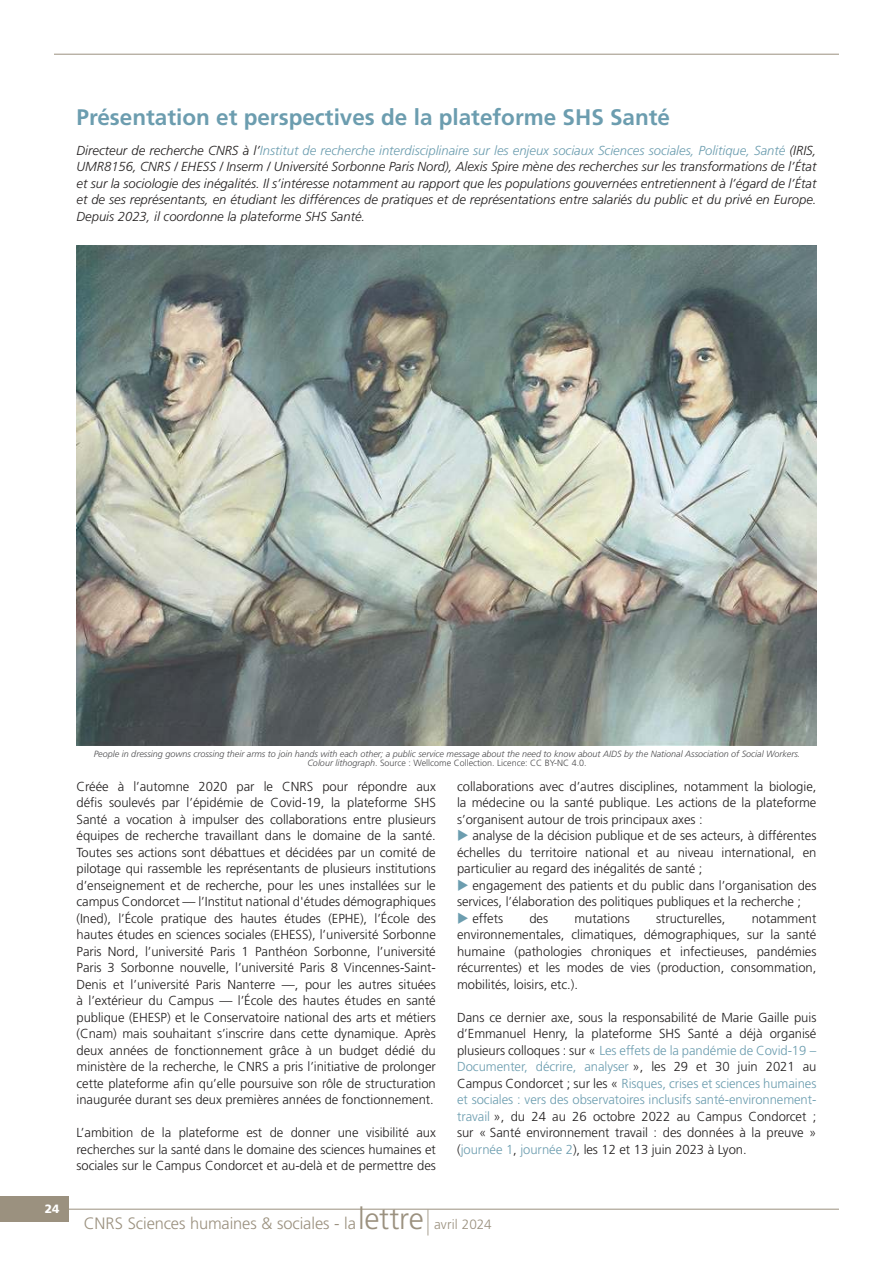
<style>
.page{position:relative;width:893px;height:1263px;background:#fff}
.page>*{position:absolute;margin:0;border:0;box-sizing:border-box;transform-origin:0 0}
.t1{font:700 22.5px "Frutiger LT Std";color:#6c9daf}
.t2{font:300 16.5px "Frutiger LT Std";letter-spacing:-.005em;color:#9b917f}
.t3{font:300 13.05px/16.5px "Frutiger LT Std";letter-spacing:-.005em;color:#221f1f;text-align:justify}
.t4{font:italic 300 13.05px/16.5px "Frutiger LT Std";color:#221f1f;text-align:justify}
.t5{font:900 12px "Frutiger LT Std";color:#fff}
.t6{font:italic 300 9px/9px "Frutiger LT Std";color:#4c4c4e;text-align:center}
.s1{color:#6c9daf}
.s2{font-style:normal}
.s3{font-size:30.15px}
.s4{font-size:25.95px}
.s5{font-size:13.5px}
</style>
<div class="page">
<hr style="left:54px;top:54px;width:785px;height:1px;background:#9b917f">
<hr style="left:68px;top:1209px;width:771px;height:1px;background:#9b917f">
<div style="left:0;top:1196px;width:68px;height:26px;background:#9b917f"></div>
<img style="left:77px;top:245px;width:739px;height:501px">
<h1 class="t1" style="left:77px;top:105px;width:595px">Présentation et perspectives de la plateforme SHS Santé</h1>
<p class="t4" style="left:77px;top:142px;width:741px">Directeur de recherche CNRS à l’<span class="s1">Institut de recherche interdisciplinaire sur les enjeux sociaux Sciences sociales, Politique, Santé</span> (IRIS, UMR8156, CNRS / EHESS / Inserm / Université Sorbonne Paris Nord), Alexis Spire mène des recherches sur les transformations de l’État et sur la sociologie des inégalités. Il s’intéresse notamment au rapport que les populations gouvernées entretiennent à l’égard de l’État et de ses représentants, en étudiant les différences de pratiques et de représentations entre salariés du public et du privé en Europe.<br>Depuis 2023, il coordonne la plateforme SHS Santé.</p>
<p class="t5" style="left:45px;top:1202px;width:16px">24</p>
<p class="t6" style="left:94px;top:750px;width:708px">People in dressing gowns crossing their arms to join hands with each other; a public service message about the need to know about AIDS by the National Association of Social Workers.<br>Colour lithograph<span class="s2">. Source : Wellcome Collection. Licence: CC BY-NC 4.0.</span></p>
<p class="t3" style="left:77px;top:778px;width:361px">Créée à l’automne 2020 par le CNRS pour répondre aux défis soulevés par l’épidémie de Covid-19, la plateforme SHS Santé a vocation à impulser des collaborations entre plusieurs équipes de recherche travaillant dans le domaine de la santé.<br>Toutes ses actions sont débattues et décidées par un comité de pilotage qui rassemble les représentants de plusieurs institutions d’enseignement et de recherche, pour les unes installées sur le campus Condorcet — l’Institut national d'études démographiques (Ined), l’École pratique des hautes études (EPHE), l’École des hautes études en sciences sociales (EHESS), l’université Sorbonne Paris Nord, l’université Paris 1 Panthéon Sorbonne, l’université Paris 3 Sorbonne nouvelle, l’université Paris 8 Vincennes-Saint-Denis et l’université Paris Nanterre —, pour les autres situées à l’extérieur du Campus — l’École des hautes études en santé publique (EHESP) et le Conservatoire national des arts et métiers (Cnam) mais souhaitant s’inscrire dans cette dynamique. Après deux années de fonctionnement grâce à un budget dédié du ministère de la recherche, le CNRS a pris l’initiative de prolonger cette plateforme afin qu’elle poursuive son rôle de structuration inaugurée durant ses deux premières années de fonctionnement.</p>
<p class="t3" style="left:77px;top:1125px;width:361px">L’ambition de la plateforme est de donner une visibilité aux recherches sur la santé dans le domaine des sciences humaines et sociales sur le Campus Condorcet et au-delà et de permettre des</p>
<p class="t3" style="left:457px;top:778px;width:361px">collaborations avec d’autres disciplines, notamment la biologie, la médecine ou la santé publique. Les actions de la plateforme s’organisent autour de trois principaux axes :</p>
<p class="t3" style="left:457px;top:828px;width:361px"><span class="s1">◆</span> analyse de la décision publique et de ses acteurs, à différentes échelles du territoire national et au niveau international, en particulier au regard des inégalités de santé ;</p>
<p class="t3" style="left:457px;top:877px;width:361px"><span class="s1">◆</span> engagement des patients et du public dans l’organisation des services, l’élaboration des politiques publiques et la recherche ;</p>
<p class="t3" style="left:457px;top:910px;width:47px"><span class="s1">◆</span> effets</p>
<p class="t3" style="left:529px;top:910px;width:20px">des</p>
<p class="t3" style="left:574px;top:910px;width:57px">mutations</p>
<p class="t3" style="left:656px;top:910px;width:71px">structurelles,</p>
<p class="t3" style="left:457px;top:910px;width:361px;text-indent:295px">notamment environnementales, climatiques, démographiques, sur la santé humaine (pathologies chroniques et infectieuses, pandémies récurrentes) et les modes de vies (production, consommation, mobilités, loisirs, etc.).</p>
<p class="t3" style="left:457px;top:1009px;width:361px">Dans ce dernier axe, sous la responsabilité de Marie Gaille puis d’Emmanuel Henry, la plateforme SHS Santé a déjà organisé plusieurs colloques : sur « <span class="s1">Les effets de la pandémie de Covid-19 – Documenter, décrire, analyser</span> », les 29 et 30 juin 2021 au Campus Condorcet ; sur les « <span class="s1">Risques, crises et sciences humaines et sociales : vers des observatoires inclusifs santé-environnement&shy;travail</span> », du 24 au 26 octobre 2022 au Campus Condorcet ; sur « Santé environnement travail : des données à la preuve » (<span class="s1">journée 1</span>, <span class="s1">journée 2</span>), les 12 et 13 juin 2023 à Lyon.</p>
<p class="t2" style="left:84px;top:1217px;width:409px">CNRS Sciences humaines &amp; sociales - la <span class="s3">lettre</span><span class="s4">|</span> <span class="s5">avril 2024</span></p>
</div>
